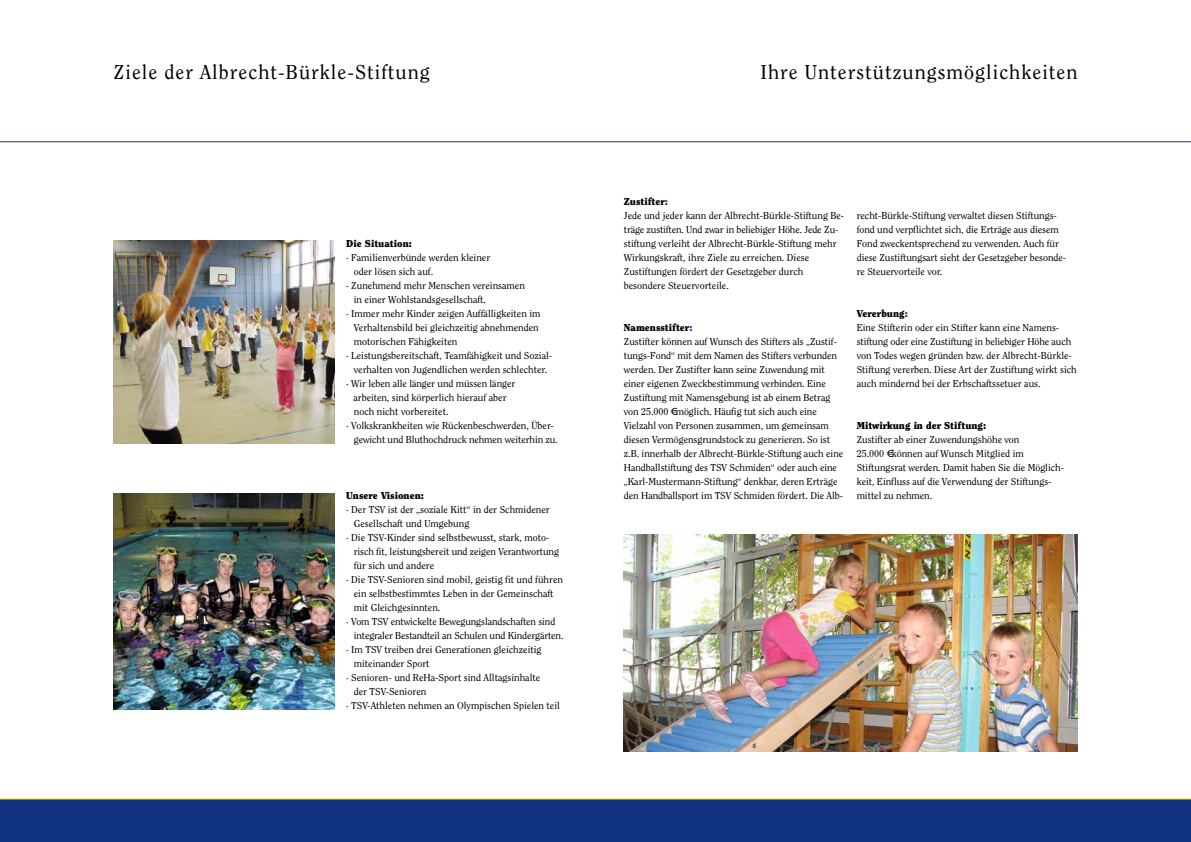
<style>
.page{position:relative;width:1191px;height:842px;background:#fff}
.page>*{position:absolute;margin:0;border:0;box-sizing:border-box;transform-origin:0 0}
.t1{font:20px "Clearface";letter-spacing:.05em;color:#000}
.t2{font:10px/14px "Clearface";color:#000}
.t3{font:900 10px "Clearface";color:#000}
.s1{font-weight:900}
.s2{font-weight:900;color:#123480}
.s3{color:#123480}
</style>
<div class="page">
<img style="left:624px;top:535px;width:453px;height:217px">
<img style="left:113px;top:493px;width:221px;height:216px">
<img style="left:113px;top:241px;width:221px;height:202px">
<hr style="left:0;top:141px;width:1191px;height:1px;background:#123480">
<div style="left:0;top:799px;width:595px;height:43px;background:#123480"></div>
<div style="left:595px;top:799px;width:596px;height:43px;background:#123480"></div>
<hr style="left:0;top:798px;width:1191px;height:1px;background:#fcd600">
<h1 class="t1" style="left:113px;top:61px;width:318px">Ziele der Albrecht-Bürkle-Stiftung</h1>
<h1 class="t1" style="left:760px;top:61px;width:319px">Ihre Unterstützungsmöglichkeiten</h1>
<p class="t3" style="left:346px;top:238px;width:67px">Die Situation:</p>
<p class="t2" style="left:346px;top:251px;width:145px">· Familienverbünde werden kleiner</p>
<p class="t2" style="left:354px;top:265px;width:81px">oder lösen sich auf.</p>
<p class="t2" style="left:346px;top:279px;width:180px">· Zunehmend mehr Menschen vereinsamen</p>
<p class="t2" style="left:354px;top:293px;width:134px">in einer Wohlstandsgesellschaft.</p>
<p class="t2" style="left:346px;top:307px;width:196px">· Immer mehr Kinder zeigen Auffälligkeiten im</p>
<p class="t2" style="left:354px;top:321px;width:186px">Verhaltensbild bei gleichzeitig abnehmenden</p>
<p class="t2" style="left:354px;top:335px;width:105px">motorischen Fähigkeiten</p>
<p class="t2" style="left:346px;top:349px;width:207px">· Leistungsbereitschaft, Teamfähigkeit und Sozial-</p>
<p class="t2" style="left:354px;top:363px;width:195px">verhalten von Jugendlichen werden schlechter.</p>
<p class="t2" style="left:346px;top:377px;width:171px">· Wir leben alle länger und müssen länger</p>
<p class="t2" style="left:353px;top:391px;width:154px">arbeiten, sind körperlich hierauf aber</p>
<p class="t2" style="left:354px;top:405px;width:96px">noch nicht vorbereitet.</p>
<p class="t2" style="left:346px;top:419px;width:209px">· Volkskrankheiten wie Rückenbeschwerden, Über-</p>
<p class="t2" style="left:354px;top:433px;width:205px">gewicht und Bluthochdruck nehmen weiterhin zu.</p>
<p class="t3" style="left:346px;top:490px;width:79px">Unsere Visionen:</p>
<p class="t2" style="left:346px;top:503px;width:205px">· Der TSV ist der „soziale Kitt“ in der Schmidener</p>
<p class="t2" style="left:354px;top:517px;width:117px">Gesellschaft und Umgebung</p>
<p class="t2" style="left:346px;top:531px;width:205px">· Die TSV-Kinder sind selbstbewusst, stark, moto-</p>
<p class="t2" style="left:354px;top:545px;width:207px">risch fit, leistungsbereit und zeigen Verantwortung</p>
<p class="t2" style="left:354px;top:559px;width:82px">für sich und andere</p>
<p class="t2" style="left:346px;top:573px;width:218px">· Die TSV-Senioren sind mobil, geistig fit und führen</p>
<p class="t2" style="left:354px;top:587px;width:201px">ein selbstbestimmtes Leben in der Gemeinschaft</p>
<p class="t2" style="left:354px;top:601px;width:88px">mit Gleichgesinnten.</p>
<p class="t2" style="left:346px;top:615px;width:211px">· Vom TSV entwickelte Bewegungslandschaften sind</p>
<p class="t2" style="left:354px;top:629px;width:211px">integraler Bestandteil an Schulen und Kindergärten.</p>
<p class="t2" style="left:346px;top:643px;width:197px">· Im TSV treiben drei Generationen gleichzeitig</p>
<p class="t2" style="left:354px;top:657px;width:77px">miteinander Sport</p>
<p class="t2" style="left:346px;top:671px;width:195px">· Senioren- und ReHa-Sport sind Alltagsinhalte</p>
<p class="t2" style="left:354px;top:685px;width:74px">der TSV-Senioren</p>
<p class="t2" style="left:346px;top:699px;width:215px">· TSV-Athleten nehmen an Olympischen Spielen teil</p>
<p class="t2" style="left:624px;top:195px;width:222px"><span class="s1">Zustifter</span><span class="s2">:<br></span>Jede und jeder kann der Albrecht-Bürkle-Stiftung Be&shy;träge zustiften. Und zwar in beliebiger Höhe. Jede Zu&shy;stiftung verleiht der Albrecht-Bürkle-Stiftung mehr Wirkungskraft, ihre Ziele zu erreichen. Diese Zustiftungen fördert der Gesetzgeber durch besondere Steuervorteile.</p>
<p class="t2" style="left:624px;top:321px;width:221px"><span class="s1">Namensstifter</span><span class="s2">:<br></span>Zustifter können auf Wunsch des Stifters als „Zustif&shy;tungs-Fond“ mit dem Namen des Stifters verbunden werden. Der Zustifter kann seine Zuwendung mit einer eigenen Zweckbestimmung verbinden. Eine Zustiftung mit Namensgebung ist ab einem Betrag von 25.000 € möglich. Häufig tut sich auch eine Vielzahl von Personen zusammen, um gemeinsam diesen Vermögensgrundstock zu generieren. So ist z.B. innerhalb der Albrecht-Bürkle-Stiftung auch eine Handballstiftung des TSV Schmiden“ oder auch eine „Karl-Mustermann-Stiftung“ denkbar, deren Erträge den Handballsport im TSV Schmiden fördert. Die Alb-</p>
<p class="t2" style="left:856px;top:209px;width:211px">recht-Bürkle-Stiftung verwaltet diesen Stiftungs&shy;fond und verpflichtet sich, die Erträge aus diesem Fond zweckentsprechend zu verwenden. Auch für diese Zustiftungsart sieht der Gesetzgeber besonde&shy;re Steuervorteile vor.</p>
<p class="t3" style="left:856px;top:308px;width:53px">Vererbung<span class="s3">:</span></p>
<p class="t2" style="left:856px;top:321px;width:222px">Eine Stifterin oder ein Stifter kann eine Namens&shy;stiftung oder eine Zustiftung in beliebiger Höhe auch von Todes wegen gründen bzw. der Albrecht-Bürkle-Stiftung vererben. Diese Art der Zustiftung wirkt sich auch mindernd bei der Erbschaftssetuer aus.</p>
<p class="t3" style="left:856px;top:420px;width:131px">Mitwirkung in der Stiftung:</p>
<p class="t2" style="left:856px;top:433px;width:209px">Zustifter ab einer Zuwendungshöhe von<br>25.000 € können auf Wunsch Mitglied im Stiftungsrat werden. Damit haben Sie die Möglich&shy;keit, Einfluss auf die Verwendung der Stiftungs&shy;mittel zu nehmen.</p>
</div>
